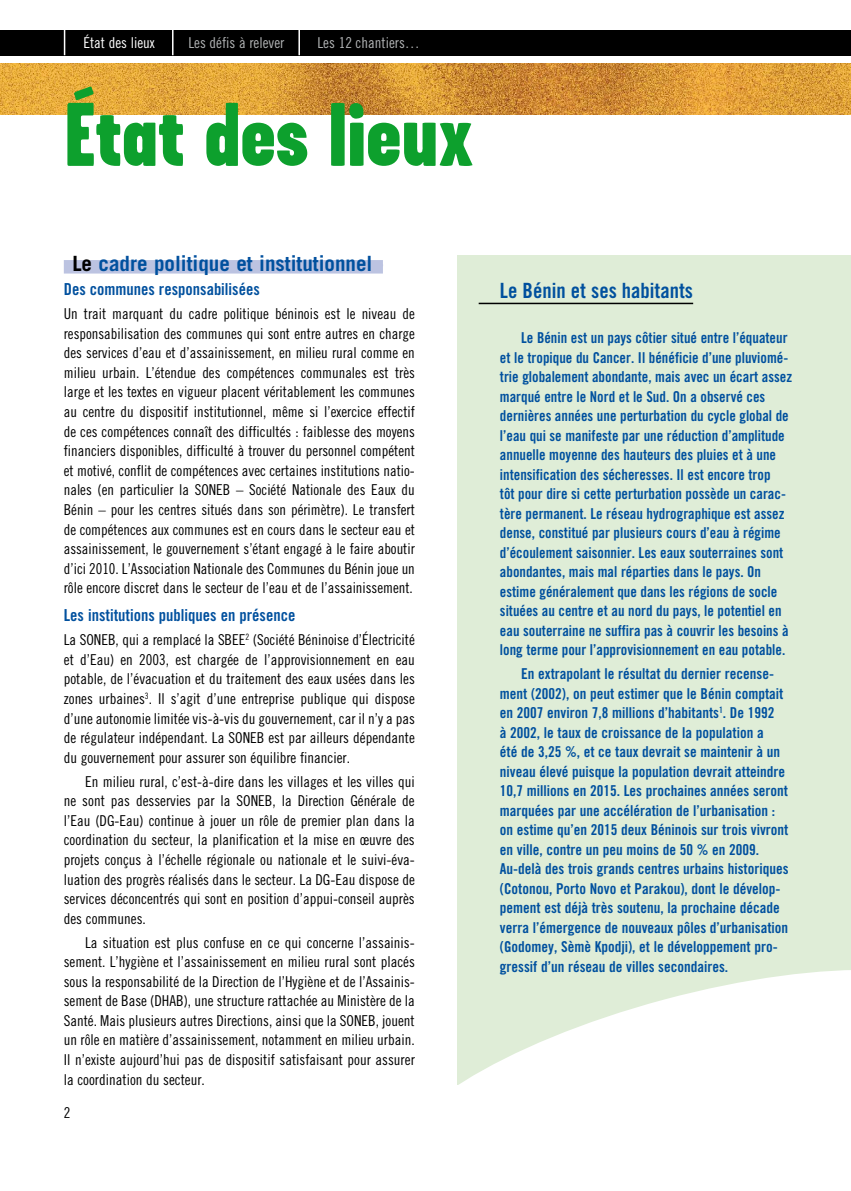
<style>
.page{position:relative;width:851px;height:1191px;background:#fff}
.page>*{position:absolute;margin:0;border:0;box-sizing:border-box;transform-origin:0 0}
.t1{font:900 90px "Garage Gothic";color:#0da02d}
.t2{font:700 21px "Trade Gothic";color:#00509e}
.t3{font:21px "Trade Gothic Bold Cond Twenty";color:#00509e}
.t4{font:16.5px "Trade Gothic Bold Cond Twenty";color:#00509e}
.t5{font:15px/19.6px "Trade Gothic Cond Eighteen";color:#000;text-align:justify}
.t6{font:15px/19.5px "Trade Gothic Bold Cond Twenty";color:#00509e}
.t7{font:15px "Trade Gothic Cond Eighteen";color:#b1b3b4}
.t8{font:15px "Trade Gothic Cond Eighteen";color:#fff}
.s1{color:#000}
.s2{color:#bcc3e1}
</style>
<div class="page">
<img style="left:0;top:64px;width:850px;height:51px">
<div style="left:0;top:30px;width:850px;height:25px;background:#000"></div>
<div style="left:457px;top:255px;width:393px;height:829px;background:#dfedd7"></div>
<svg style="left:457px;top:970px;width:393px;height:115px;fill:#fff"></svg>
<svg style="left:172px;top:30px;width:1px;height:25px"></svg>
<hr style="left:298px;top:30px;width:2px;height:25px;background:#fff">
<svg style="left:64px;top:30px;width:1px;height:25px"></svg>
<hr style="left:478px;top:303px;width:215px;height:1px;background:#000">
<div style="left:64px;top:260px;width:319px;height:13px;background:#bcc3e1"></div>
<p class="t8" style="left:83px;top:34px;width:73px">État des lieux</p>
<p class="t7" style="left:188px;top:34px;width:97px">Les défis à relever</p>
<p class="t7" style="left:317px;top:34px;width:104px">Les 12 chantiers…</p>
<h1 class="t1" style="left:64px;top:85px;width:411px">État des lieux</h1>
<h2 class="t2" style="left:72px;top:251px;width:312px"><span class="s1">Le</span> cadre politique et institutionnel<span class="s2">–</span></h2>
<p class="t4" style="left:64px;top:279px;width:197px">Des communes responsabilisées</p>
<p class="t5" style="left:64px;top:304px;width:352px">Un trait marquant du cadre politique béninois est le niveau de responsabilisation des communes qui sont entre autres en charge des services d’eau et d’assainissement, en milieu rural comme en milieu urbain. L’étendue des compétences communales est très large et les textes en vigueur placent véritablement les communes au centre du dispositif institutionnel, même si l’exercice effectif de ces compétences connaît des difficultés : faiblesse des moyens financiers disponibles, difficulté à trouver du personnel compétent et motivé, conflit de compétences avec certaines institutions natio&shy;nales (en particulier la SONEB – Société Nationale des Eaux du Bénin – pour les centres situés dans son périmètre). Le transfert de compétences aux communes est en cours dans le secteur eau et assainissement, le gouvernement s’étant engagé à le faire aboutir d’ici 2010. L’Association Nationale des Communes du Bénin joue un rôle encore discret dans le secteur de l’eau et de l’assainissement.</p>
<p class="t4" style="left:64px;top:605px;width:233px">Les institutions publiques en présence</p>
<p class="t5" style="left:64px;top:630px;width:352px">La SONEB, qui a remplacé la SBEE<sup>2</sup> (Société Béninoise d’Électricité et d’Eau) en 2003, est chargée de l’approvisionnement en eau potable, de l’évacuation et du traitement des eaux usées dans les zones urbaines<sup>3</sup>. Il s’agit d’une entreprise publique qui dispose d’une autonomie limitée vis-à-vis du gouvernement, car il n’y a pas de régulateur indépendant. La SONEB est par ailleurs dépendante du gouvernement pour assurer son équilibre financier.</p>
<p class="t5" style="left:64px;top:771px;width:352px;text-indent:21px">En milieu rural, c’est-à-dire dans les villages et les villes qui ne sont pas desservies par la SONEB, la Direction Générale de l’Eau (DG-Eau) continue à jouer un rôle de premier plan dans la coordination du secteur, la planification et la mise en œuvre des projets conçus à l’échelle régionale ou nationale et le suivi-éva&shy;luation des progrès réalisés dans le secteur. La DG-Eau dispose de services déconcentrés qui sont en position d’appui-conseil auprès des communes.</p>
<p class="t5" style="left:64px;top:932px;width:352px;text-indent:21px">La situation est plus confuse en ce qui concerne l’assainis&shy;sement. L’hygiène et l’assainissement en milieu rural sont placés sous la responsabilité de la Direction de l’Hygiène et de l’Assainis&shy;sement de Base (DHAB), une structure rattachée au Ministère de la Santé. Mais plusieurs autres Directions, ainsi que la SONEB, jouent un rôle en matière d’assainissement, notamment en milieu urbain.<br>Il n’existe aujourd’hui pas de dispositif satisfaisant pour assurer la coordination du secteur.</p>
<p class="t5" style="left:64px;top:1102px;width:8px">2</p>
<h2 class="t3" style="left:500px;top:278px;width:195px">Le Bénin et ses habitants</h2>
<p class="t6" style="left:500px;top:328px;width:293px;text-indent:21px">Le Bénin est un pays côtier situé entre l’équateur et le tropique du Cancer. Il bénéficie d’une pluviomé&shy;trie globalement abondante, mais avec un écart assez marqué entre le Nord et le Sud. On a observé ces dernières années une perturbation du cycle global de l’eau qui se manifeste par une réduction d’amplitude annuelle moyenne des hauteurs des pluies et à une intensification des sécheresses. Il est encore trop<br>tôt pour dire si cette perturbation possède un carac&shy;tère permanent. Le réseau hydrographique est assez dense, constitué par plusieurs cours d’eau à régime d’écoulement saisonnier. Les eaux souterraines sont abondantes, mais mal réparties dans le pays. On estime généralement que dans les régions de socle situées au centre et au nord du pays, le potentiel en eau souterraine ne suffira pas à couvrir les besoins à long terme pour l’approvisionnement en eau potable.</p>
<p class="t6" style="left:500px;top:664px;width:290px;text-indent:21px">En extrapolant le résultat du dernier recense&shy;ment (2002), on peut estimer que le Bénin comptait en 2007 environ 7,8 millions d’habitants<sup>1</sup>. De 1992<br>à 2002, le taux de croissance de la population a<br>été de 3,25 %, et ce taux devrait se maintenir à un niveau élevé puisque la population devrait atteindre 10,7 millions en 2015. Les prochaines années seront marquées par une accélération de l’urbanisation : on estime qu’en 2015 deux Béninois sur trois vivront en ville, contre un peu moins de 50 % en 2009.<br>Au-delà des trois grands centres urbains historiques (Cotonou, Porto Novo et Parakou), dont le dévelop&shy;pement est déjà très soutenu, la prochaine décade verra l’émergence de nouveaux pôles d’urbanisation (Godomey, Sèmè Kpodji), et le développement pro&shy;gressif d’un réseau de villes secondaires.</p>
</div>
